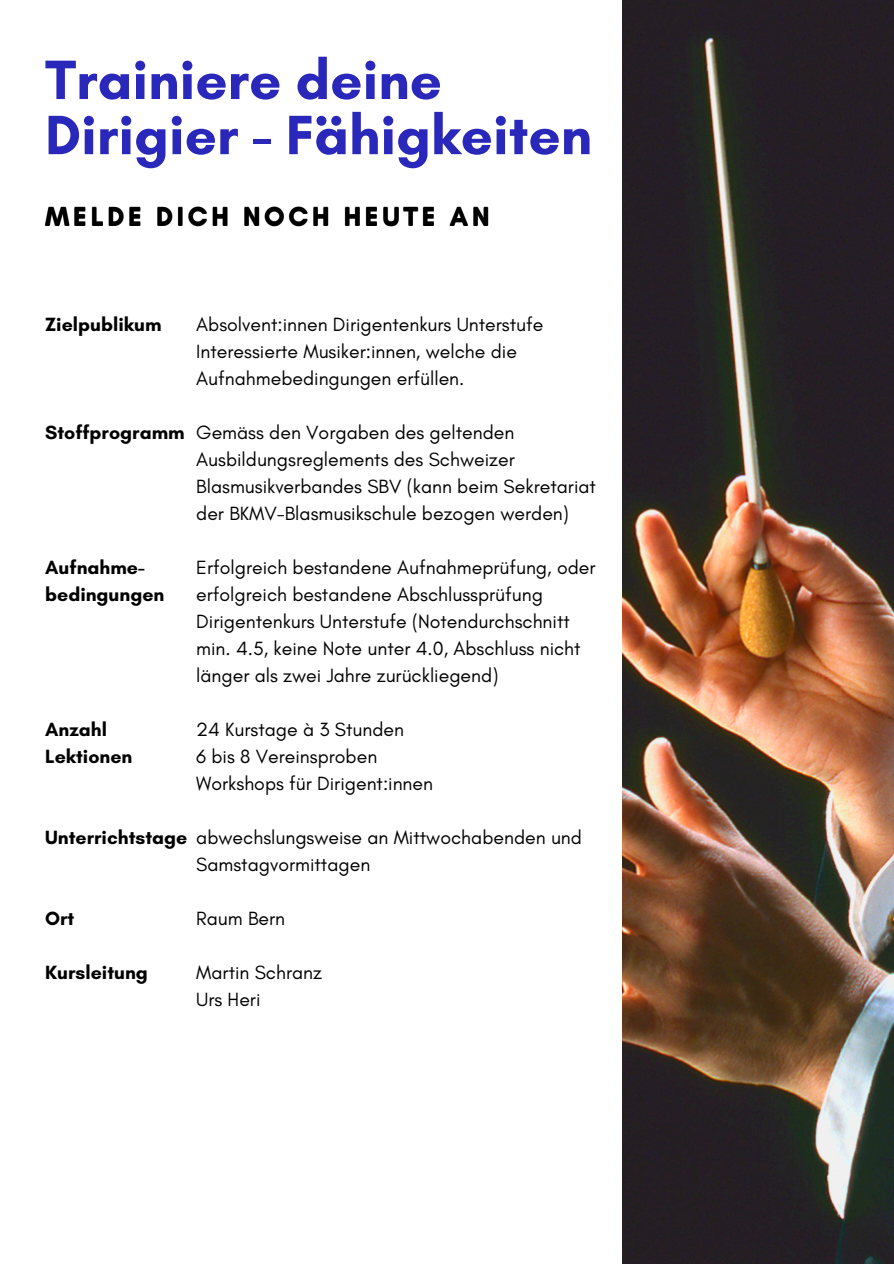
<style>
.page{position:relative;width:894px;height:1264px;background:#fff}
.page>*{position:absolute;margin:0;border:0;box-sizing:border-box;transform-origin:0 0}
.t1{font:700 56.4px/55.2px "Glacial Indifference";color:#2a27bb}
.t2{font:700 26.7px "Glacial Indifference";letter-spacing:.14em;color:#000}
.t3{font:19.5px/27px "Glacial Indifference";color:#000}
.t4{font:700 19.5px/27px "Glacial Indifference";color:#000}
</style>
<div class="page">
<img style="left:622px;top:0;width:271px;height:1263px">
<h1 class="t1" style="left:45px;top:52px;width:548px">Trainiere deine<br>Dirigier - Fähigkeiten</h1>
<h2 class="t2" style="left:45px;top:200px;width:445px">MELDE DICH NOCH HEUTE AN</h2>
<h3 class="t4" style="left:45px;top:310px;width:118px">Zielpublikum</h3>
<h3 class="t4" style="left:45px;top:418px;width:141px">Stoffprogramm</h3>
<h3 class="t4" style="left:45px;top:553px;width:121px">Aufnahme&shy;bedingungen</h3>
<h3 class="t4" style="left:45px;top:715px;width:89px">Anzahl<br>Lektionen</h3>
<h3 class="t4" style="left:45px;top:823px;width:143px">Unterrichtstage</h3>
<h3 class="t4" style="left:45px;top:904px;width:31px">Ort</h3>
<h3 class="t4" style="left:45px;top:958px;width:104px">Kursleitung</h3>
<p class="t3" style="left:196px;top:310px;width:348px">Absolvent:innen Dirigentenkurs Unterstufe</p>
<p class="t3" style="left:196px;top:337px;width:322px">Interessierte Musiker:innen, welche die<br>Aufnahmebedingungen erfüllen.</p>
<p class="t3" style="left:196px;top:418px;width:401px">Gemäss den Vorgaben des geltenden Ausbildungsreglements des Schweizer Blasmusikverbandes SBV (kann beim Sekretariat der BKMV-Blasmusikschule bezogen werden)</p>
<p class="t3" style="left:196px;top:553px;width:400px">Erfolgreich bestandene Aufnahmeprüfung, oder erfolgreich bestandene Abschlussprüfung<br>Dirigentenkurs Unterstufe (Notendurchschnitt</p>
<p class="t3" style="left:196px;top:634px;width:386px">min. 4.5, keine Note unter 4.0, Abschluss nicht länger als zwei Jahre zurückliegend)</p>
<p class="t3" style="left:196px;top:715px;width:209px">24 Kurstage à 3 Stunden</p>
<p class="t3" style="left:196px;top:742px;width:182px">6 bis 8 Vereinsproben</p>
<p class="t3" style="left:196px;top:769px;width:238px">Workshops für Dirigent:innen</p>
<p class="t3" style="left:196px;top:823px;width:387px">abwechslungsweise an Mittwochabenden und<br>Samstagvormittagen</p>
<p class="t3" style="left:196px;top:904px;width:90px">Raum Bern</p>
<p class="t3" style="left:196px;top:958px;width:127px">Martin Schranz</p>
<p class="t3" style="left:196px;top:985px;width:66px">Urs Heri</p>
</div>
